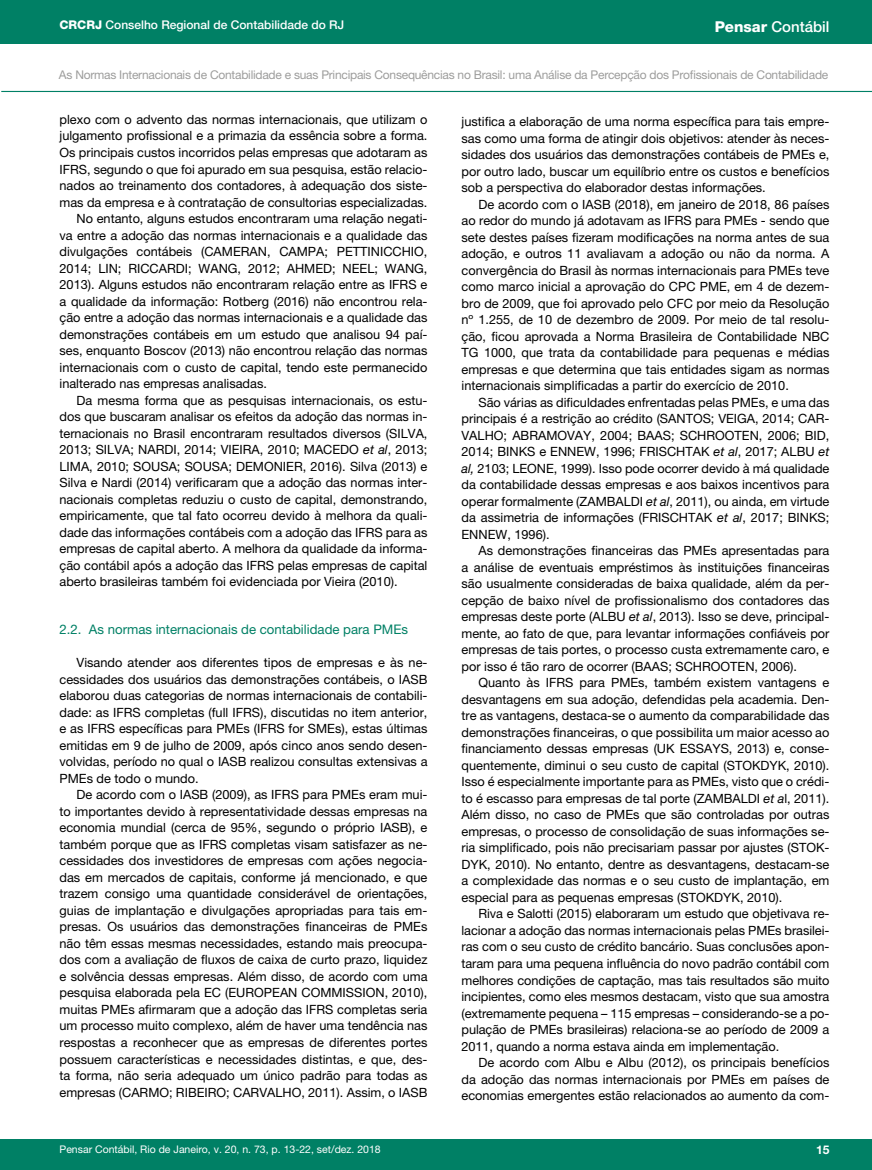
<style>
.page{position:relative;width:872px;height:1170px;background:#fff}
.page>*{position:absolute;margin:0;border:0;box-sizing:border-box;transform-origin:0 0}
.t1{font:500 15px "Helvetica Neue LT Pro";color:#fff}
.t2{font:13.2px "Helvetica Neue LT Pro";color:#008065}
.t3{font:12.75px/16.5px "Helvetica Neue LT Pro";color:#000;text-align:justify}
.t4{font:12px "Helvetica Neue LT Pro";letter-spacing:-.02em;color:#9d9d9c}
.t5{font:500 12px "Helvetica Neue LT Pro";color:#fff}
.t6{font:700 12px "Helvetica Neue LT Pro";color:#fff}
.t7{font:10.5px "Helvetica Neue LT Pro";color:#fff}
.s1{font-weight:800}
.s2{font-style:italic}
</style>
<div class="page">
<div style="left:0;top:0;width:872px;height:44px;background:#008065"></div>
<div style="left:0;top:1139px;width:872px;height:30px;background:#008065"></div>
<hr style="left:443px;top:115px;width:1px;height:986px;background:#9d9d9c">
<hr style="left:1px;top:91px;width:871px;height:1px;background:#008065">
<p class="t5" style="left:60px;top:18px;width:286px"><span class="s1">CRCRJ</span> Conselho Regional de Contabilidade do RJ</p>
<p class="t1" style="left:714px;top:17px;width:116px"><span class="s1">Pensar</span> Contábil</p>
<p class="t4" style="left:59px;top:67px;width:771px">As Normas Internacionais de Contabilidade e suas Principais Consequências no Brasil: uma Análise da Percepção dos Profissionais de Contabilidade</p>
<p class="t3" style="left:60px;top:111px;width:369px">plexo com o advento das normas internacionais, que utilizam o</p>
<p class="t3" style="left:60px;top:127px;width:369px">julgamento profissional e a primazia da essência sobre a forma.</p>
<p class="t3" style="left:60px;top:144px;width:369px">Os principais custos incorridos pelas empresas que adotaram as</p>
<p class="t3" style="left:60px;top:160px;width:369px">IFRS, segundo o que foi apurado em sua pesquisa, estão relacio-</p>
<p class="t3" style="left:60px;top:177px;width:369px">nados ao treinamento dos contadores, à adequação dos siste-</p>
<p class="t3" style="left:60px;top:193px;width:369px">mas da empresa e à contratação de consultorias especializadas.</p>
<p class="t3" style="left:77px;top:210px;width:352px">No entanto, alguns estudos encontraram uma relação negati-</p>
<p class="t3" style="left:60px;top:226px;width:369px">va entre a adoção das normas internacionais e a qualidade das</p>
<p class="t3" style="left:60px;top:243px;width:369px">divulgações contábeis (CAMERAN, CAMPA; PETTINICCHIO,</p>
<p class="t3" style="left:60px;top:259px;width:369px">2014; LIN; RICCARDI; WANG, 2012; AHMED; NEEL; WANG,</p>
<p class="t3" style="left:60px;top:276px;width:369px">2013). Alguns estudos não encontraram relação entre as IFRS e</p>
<p class="t3" style="left:60px;top:292px;width:369px">a qualidade da informação: Rotberg (2016) não encontrou rela-</p>
<p class="t3" style="left:60px;top:309px;width:369px">ção entre a adoção das normas internacionais e a qualidade das</p>
<p class="t3" style="left:60px;top:325px;width:369px">demonstrações contábeis em um estudo que analisou 94 paí-</p>
<p class="t3" style="left:60px;top:342px;width:369px">ses, enquanto Boscov (2013) não encontrou relação das normas</p>
<p class="t3" style="left:60px;top:358px;width:369px">internacionais com o custo de capital, tendo este permanecido</p>
<p class="t3" style="left:60px;top:375px;width:209px">inalterado nas empresas analisadas.</p>
<p class="t3" style="left:77px;top:391px;width:352px">Da mesma forma que as pesquisas internacionais, os estu-</p>
<p class="t3" style="left:60px;top:408px;width:369px">dos que buscaram analisar os efeitos da adoção das normas in-</p>
<p class="t3" style="left:60px;top:424px;width:369px">ternacionais no Brasil encontraram resultados diversos (SILVA,</p>
<p class="t3" style="left:60px;top:441px;width:369px">2013; SILVA; NARDI, 2014; VIEIRA, 2010; MACEDO <span class="s2">et al</span>, 2013;</p>
<p class="t3" style="left:60px;top:457px;width:369px">LIMA, 2010; SOUSA; SOUSA; DEMONIER, 2016). Silva (2013) e</p>
<p class="t3" style="left:60px;top:474px;width:369px">Silva e Nardi (2014) verificaram que a adoção das normas inter-</p>
<p class="t3" style="left:60px;top:490px;width:369px">nacionais completas reduziu o custo de capital, demonstrando,</p>
<p class="t3" style="left:60px;top:507px;width:369px">empiricamente, que tal fato ocorreu devido à melhora da quali-</p>
<p class="t3" style="left:60px;top:523px;width:369px">dade das informações contábeis com a adoção das IFRS para as</p>
<p class="t3" style="left:60px;top:540px;width:369px">empresas de capital aberto. A melhora da qualidade da informa-</p>
<p class="t3" style="left:60px;top:556px;width:369px">ção contábil após a adoção das IFRS pelas empresas de capital</p>
<p class="t3" style="left:60px;top:573px;width:339px">aberto brasileiras também foi evidenciada por Vieira (2010).</p>
<p class="t2" style="left:60px;top:621px;width:350px">2.2. As normas internacionais de contabilidade para PMEs</p>
<p class="t3" style="left:60px;top:654px;width:369px;text-indent:17px">Visando atender aos diferentes tipos de empresas e às ne&shy;cessidades dos usuários das demonstrações contábeis, o IASB elaborou duas categorias de normas internacionais de contabili&shy;dade: as IFRS completas (full IFRS), discutidas no item anterior, e as IFRS específicas para PMEs (IFRS for SMEs), estas últimas emitidas em 9 de julho de 2009, após cinco anos sendo desen&shy;volvidas, período no qual o IASB realizou consultas extensivas a PMEs de todo o mundo.</p>
<p class="t3" style="left:60px;top:786px;width:369px;text-indent:17px">De acordo com o IASB (2009), as IFRS para PMEs eram mui&shy;to importantes devido à representatividade dessas empresas na economia mundial (cerca de 95%, segundo o próprio IASB), e também porque que as IFRS completas visam satisfazer as ne&shy;cessidades dos investidores de empresas com ações negocia&shy;das em mercados de capitais, conforme já mencionado, e que trazem consigo uma quantidade considerável de orientações, guias de implantação e divulgações apropriadas para tais em&shy;presas. Os usuários das demonstrações financeiras de PMEs não têm essas mesmas necessidades, estando mais preocupa&shy;dos com a avaliação de fluxos de caixa de curto prazo, liquidez e solvência dessas empresas. Além disso, de acordo com uma pesquisa elaborada pela EC (EUROPEAN COMMISSION, 2010), muitas PMEs afirmaram que a adoção das IFRS completas seria um processo muito complexo, além de haver uma tendência nas respostas a reconhecer que as empresas de diferentes portes possuem características e necessidades distintas, e que, des&shy;ta forma, não seria adequado um único padrão para todas as empresas (CARMO; RIBEIRO; CARVALHO, 2011). Assim, o IASB</p>
<p class="t3" style="left:461px;top:113px;width:369px">justifica a elaboração de uma norma específica para tais empre&shy;sas como uma forma de atingir dois objetivos: atender às neces&shy;sidades dos usuários das demonstrações contábeis de PMEs e, por outro lado, buscar um equilíbrio entre os custos e benefícios sob a perspectiva do elaborador destas informações.</p>
<p class="t3" style="left:461px;top:196px;width:369px;text-indent:17px">De acordo com o IASB (2018), em janeiro de 2018, 86 países ao redor do mundo já adotavam as IFRS para PMEs - sendo que sete destes países fizeram modificações na norma antes de sua adoção, e outros 11 avaliavam a adoção ou não da norma. A convergência do Brasil às normas internacionais para PMEs teve como marco inicial a aprovação do CPC PME, em 4 de dezem&shy;bro de 2009, que foi aprovado pelo CFC por meio da Resolução nº 1.255, de 10 de dezembro de 2009. Por meio de tal resolu&shy;ção, ficou aprovada a Norma Brasileira de Contabilidade NBC TG 1000, que trata da contabilidade para pequenas e médias empresas e que determina que tais entidades sigam as normas internacionais simplificadas a partir do exercício de 2010.</p>
<p class="t3" style="left:461px;top:394px;width:369px;text-indent:17px">São várias as dificuldades enfrentadas pelas PMEs, e uma das principais é a restrição ao crédito (SANTOS; VEIGA, 2014; CAR-VALHO; ABRAMOVAY, 2004; BAAS; SCHROOTEN, 2006; BID, 2014; BINKS e ENNEW, 1996; FRISCHTAK <span class="s2">et al</span>, 2017; ALBU <span class="s2">et al,</span> 2103; LEONE, 1999). Isso pode ocorrer devido à má qualidade da contabilidade dessas empresas e aos baixos incentivos para operar formalmente (ZAMBALDI <span class="s2">et al</span>, 2011), ou ainda, em virtude da assimetria de informações (FRISCHTAK <span class="s2">et al</span>, 2017; BINKS; ENNEW, 1996).</p>
<p class="t3" style="left:461px;top:542px;width:369px;text-indent:17px">As demonstrações financeiras das PMEs apresentadas para a análise de eventuais empréstimos às instituições financeiras são usualmente consideradas de baixa qualidade, além da per&shy;cepção de baixo nível de profissionalismo dos contadores das empresas deste porte (ALBU <span class="s2">et al</span>, 2013). Isso se deve, principal&shy;mente, ao fato de que, para levantar informações confiáveis por empresas de tais portes, o processo custa extremamente caro, e por isso é tão raro de ocorrer (BAAS; SCHROOTEN, 2006).</p>
<p class="t3" style="left:461px;top:674px;width:369px;text-indent:17px">Quanto às IFRS para PMEs, também existem vantagens e desvantagens em sua adoção, defendidas pela academia. Den&shy;tre as vantagens, destaca-se o aumento da comparabilidade das demonstrações financeiras, o que possibilita um maior acesso ao financiamento dessas empresas (UK ESSAYS, 2013) e, conse&shy;quentemente, diminui o seu custo de capital (STOKDYK, 2010).<br>Isso é especialmente importante para as PMEs, visto que o crédi&shy;to é escasso para empresas de tal porte (ZAMBALDI <span class="s2">et a</span>l, 2011).<br>Além disso, no caso de PMEs que são controladas por outras empresas, o processo de consolidação de suas informações se&shy;ria simplificado, pois não precisariam passar por ajustes (STOK-DYK, 2010). No entanto, dentre as desvantagens, destacam-se a complexidade das normas e o seu custo de implantação, em especial para as pequenas empresas (STOKDYK, 2010).</p>
<p class="t3" style="left:461px;top:905px;width:369px;text-indent:17px">Riva e Salotti (2015) elaboraram um estudo que objetivava re&shy;lacionar a adoção das normas internacionais pelas PMEs brasilei&shy;ras com o seu custo de crédito bancário. Suas conclusões apon&shy;taram para uma pequena influência do novo padrão contábil com melhores condições de captação, mas tais resultados são muito incipientes, como eles mesmos destacam, visto que sua amostra (extremamente pequena – 115 empresas – considerando-se a po&shy;pulação de PMEs brasileiras) relaciona-se ao período de 2009 a 2011, quando a norma estava ainda em implementação.</p>
<p class="t3" style="left:461px;top:1053px;width:369px;text-indent:17px">De acordo com Albu e Albu (2012), os principais benefícios da adoção das normas internacionais por PMEs em países de economias emergentes estão relacionados ao aumento da com-</p>
<p class="t7" style="left:60px;top:1142px;width:323px">Pensar Contábil, Rio de Janeiro, v. 20, n. 73, p. 13-22, set/dez. 2018</p>
<p class="t6" style="left:816px;top:1142px;width:15px">15</p>
</div>
